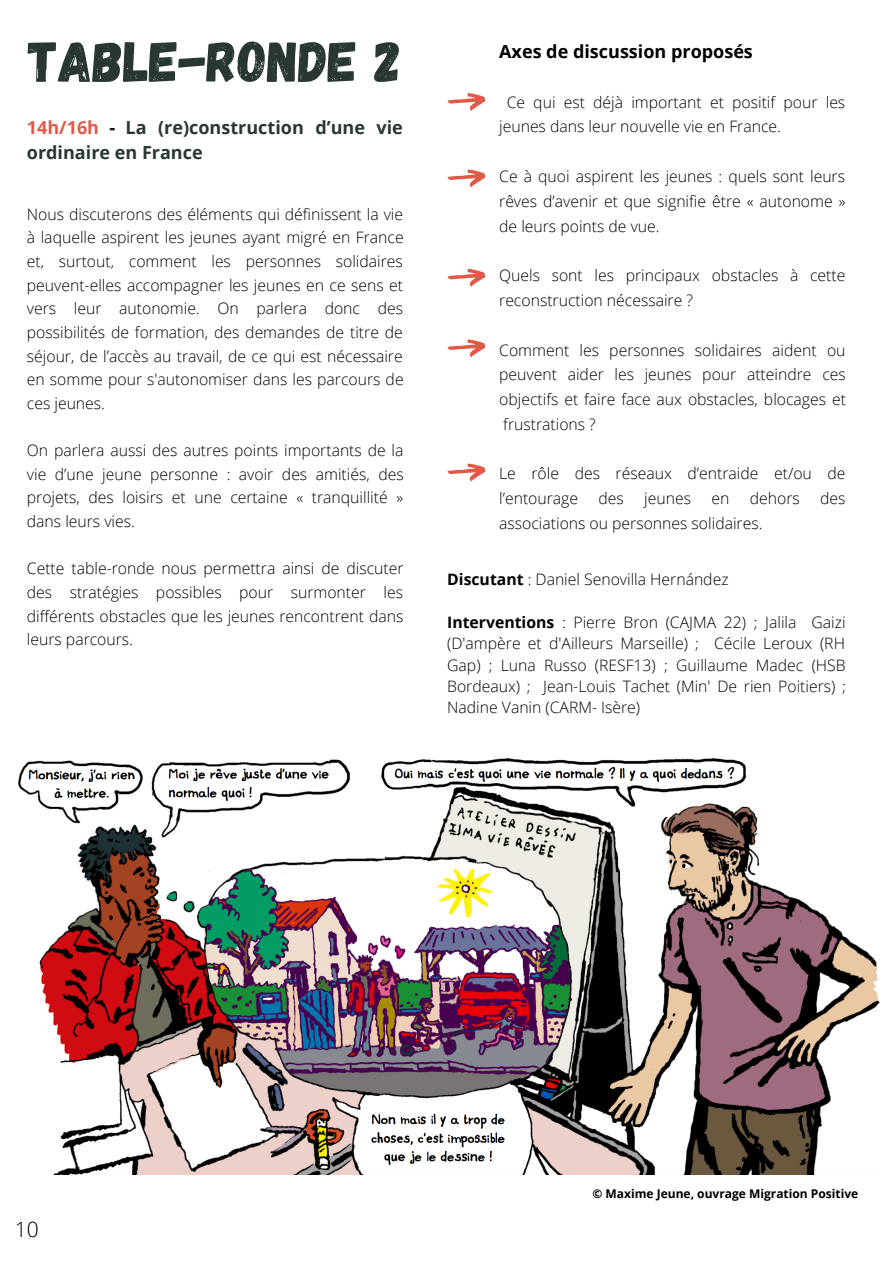
<style>
.page{position:relative;width:894px;height:1264px;background:#fff}
.page>*{position:absolute;margin:0;border:0;box-sizing:border-box;transform-origin:0 0}
.t1{font:57px "Gagalin";color:#293731}
.t2{font:300 21px "Open Sans";color:#000}
.t3{font:700 18px/24.8px "Open Sans";color:#293731}
.t4{font:700 18px "Open Sans";color:#000}
.t5{font:300 15.75px/23.7px "Open Sans";color:#000;text-align:justify}
.t6{font:700 12px "Open Sans";color:#000}
.s1{color:#e05a47}
.s2{color:#000}
.s3{font-weight:700}
</style>
<div class="page">
<svg style="left:447px;top:93px;width:38px;height:18px"></svg>
<svg style="left:447px;top:169px;width:38px;height:18px"></svg>
<svg style="left:447px;top:269px;width:38px;height:18px"></svg>
<svg style="left:447px;top:339px;width:38px;height:18px"></svg>
<svg style="left:447px;top:463px;width:38px;height:18px"></svg>
<img style="left:18px;top:758px;width:862px;height:416px">
<p class="t1" style="left:28px;top:25px;width:375px">TABLE-RONDE 2</p>
<p class="t3" style="left:27px;top:115px;width:377px"><span class="s1">14h/16h</span> <span class="s2">-</span> La (re)construction d’une vie ordinaire en France</p>
<p class="t5" style="left:27px;top:202px;width:378px">Nous discuterons des éléments qui définissent la vie à laquelle aspirent les jeunes ayant migré en France et, surtout, comment les personnes solidaires peuvent-elles accompagner les jeunes en ce sens et vers leur autonomie. On parlera donc des possibilités de formation, des demandes de titre de séjour, de l’accès au travail, de ce qui est nécessaire en somme pour s'autonomiser dans les parcours de ces jeunes.</p>
<p class="t5" style="left:27px;top:438px;width:378px">On parlera aussi des autres points importants de la vie d’une jeune personne : avoir des amitiés, des projets, des loisirs et une certaine « tranquillité » dans leurs vies.</p>
<p class="t5" style="left:27px;top:556px;width:378px">Cette table-ronde nous permettra ainsi de discuter des stratégies possibles pour surmonter les différents obstacles que les jeunes rencontrent dans leurs parcours.</p>
<p class="t4" style="left:499px;top:39px;width:255px">Axes de discussion proposés</p>
<p class="t5" style="left:499px;top:89px;width:347px;line-height:24.8px;text-indent:7px">Ce qui est déjà important et positif pour les jeunes dans leur nouvelle vie en France.</p>
<p class="t5" style="left:499px;top:163px;width:348px;line-height:24.8px">Ce à quoi aspirent les jeunes : quels sont leurs rêves d’avenir et que signifie être « autonome » de leurs points de vue.</p>
<p class="t5" style="left:499px;top:263px;width:347px;line-height:24.8px">Quels sont les principaux obstacles à cette reconstruction nécessaire ?</p>
<p class="t5" style="left:499px;top:337px;width:348px;line-height:24.8px">Comment les personnes solidaires aident ou peuvent aider les jeunes pour atteindre ces objectifs et faire face aux obstacles, blocages et frustrations ?</p>
<p class="t5" style="left:499px;top:461px;width:348px;line-height:24.8px">Le rôle des réseaux d’entraide et/ou de l’entourage</p>
<p class="t5" style="left:598px;top:486px;width:27px">des</p>
<p class="t5" style="left:644px;top:486px;width:48px">jeunes</p>
<p class="t5" style="left:711px;top:486px;width:19px">en</p>
<p class="t5" style="left:749px;top:486px;width:52px">dehors</p>
<p class="t5" style="left:820px;top:486px;width:27px">des</p>
<p class="t5" style="left:499px;top:511px;width:265px">associations ou personnes solidaires.</p>
<p class="t5" style="left:447px;top:567px;width:283px"><span class="s3">Discutant</span> : Daniel Senovilla Hernández</p>
<p class="t5" style="left:447px;top:611px;width:400px;line-height:21.5px"><span class="s3">Interventions</span> : Pierre Bron (CAJMA 22) ; Jalila Gaizi (D'ampère et d'Ailleurs Marseille) ; Cécile Leroux (RH Gap) ; Luna Russo (RESF13) ; Guillaume Madec (HSB Bordeaux) ; Jean-Louis Tachet (Min' De rien Poitiers) ; Nadine Vanin (CARM- Isère)</p>
<p class="t2" style="left:15px;top:1214px;width:25px">10</p>
<p class="t6" style="left:592px;top:1185px;width:267px">© Maxime Jeune, ouvrage Migration Positive</p>
</div>
